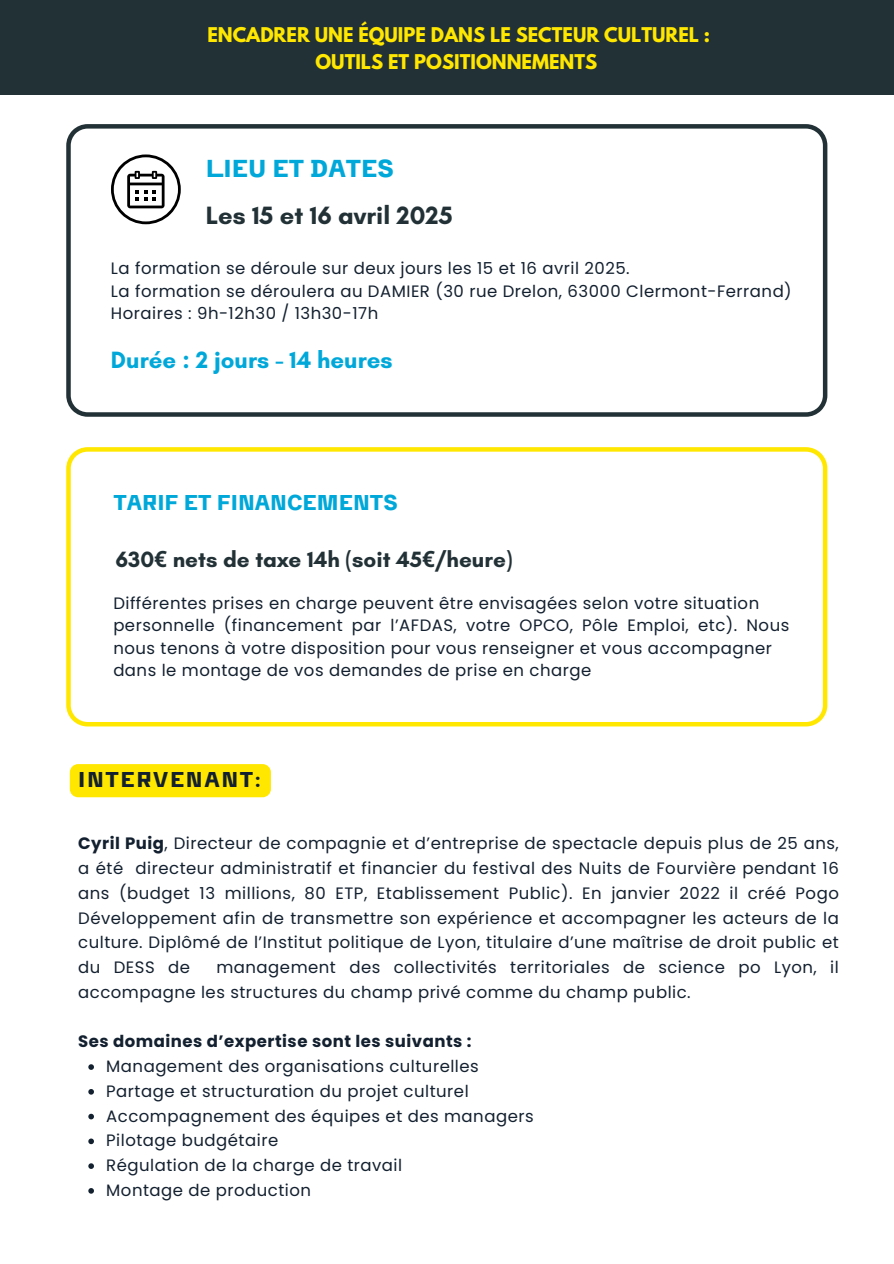
<style>
.page{position:relative;width:894px;height:1264px;background:#fff}
.page>*{position:absolute;margin:0;border:0;box-sizing:border-box;transform-origin:0 0}
.t1{font:700 25.5px "Glacial Indifference";color:#223136}
.t2{font:700 24px "Glacial Indifference";color:#00a8da}
.t3{font:700 24px "CA Saygon";color:#00a8d9}
.t4{font:700 22.5px "Glacial Indifference";color:#223136}
.t5{font:700 21px "CA Saygon";color:#00a8d9}
.t6{font:700 21px "CA Saygon";letter-spacing:.075em;color:#13202f}
.t7{font:700 18px/27px "League Spartan";color:#ffe700;text-align:center}
.t8{font:16.5px/24.8px "Poppins";letter-spacing:.03em;color:#13202f}
.t9{font:700 16.5px "Poppins";letter-spacing:.03em;color:#13202f}
.s1{font-family:"Noto Sans"}
.s2{font-weight:700}
</style>
<div class="page">
<svg style="left:66px;top:124px;width:761px;height:293px"></svg>
<svg style="left:111px;top:154px;width:70px;height:70px"></svg>
<div style="left:0;top:0;width:893px;height:95px;background:#223136"></div>
<svg style="left:66px;top:447px;width:761px;height:279px"></svg>
<div style="left:70px;top:764px;width:201px;height:33px;background:#ffe700;border-radius:8px"></div>
<svg style="left:88px;top:1064px;width:6px;height:5px"></svg>
<svg style="left:88px;top:1089px;width:6px;height:5px"></svg>
<svg style="left:88px;top:1113px;width:6px;height:6px"></svg>
<svg style="left:88px;top:1138px;width:6px;height:6px"></svg>
<svg style="left:88px;top:1163px;width:6px;height:5px"></svg>
<svg style="left:88px;top:1188px;width:6px;height:5px"></svg>
<p class="t7" style="left:207px;top:21px;width:504px">ENCADRER UNE ÉQUIPE DANS LE SECTEUR CULTUREL :<br>OUTILS ET POSITIONNEMENTS</p>
<h2 class="t3" style="left:206px;top:148px;width:190px">LIEU ET DATES</h2>
<h1 class="t1" style="left:206px;top:199px;width:248px">Les 15 et 16 avril 2025</h1>
<p class="t8" style="left:111px;top:257px;width:682px;line-height:22.5px">La formation se déroule sur deux jours les 15 et 16 avril 2025.<br>La formation se déroulera au DAMIER (30 rue Drelon, 63000 Clermont-Ferrand)<br>Horaires : 9h-12h30 / 13h30-17h</p>
<h2 class="t2" style="left:111px;top:344px;width:283px">Durée : 2 jours - 14 heures</h2>
<p class="t5" style="left:113px;top:484px;width:286px">TARIF ET FINANCEMENTS</p>
<h3 class="t4" style="left:115px;top:545px;width:398px">630<span class="s1">€</span> nets de taxe 14h (soit 45<span class="s1">€</span>/heure)</h3>
<p class="t8" style="left:113px;top:592px;width:677px;line-height:22.5px">Différentes prises en charge peuvent être envisagées selon votre situation personnelle (financement par l’AFDAS, votre OPCO, Pôle Emploi, etc). Nous nous tenons à votre disposition pour vous renseigner et vous accompagner dans le montage de vos demandes de prise en charge</p>
<p class="t6" style="left:78px;top:762px;width:184px">INTERVENANT:</p>
<p class="t8" style="left:78px;top:831px;width:762px;text-align:justify"><span class="s2">Cyril Puig</span>, Directeur de compagnie et d’entreprise de spectacle depuis plus de 25 ans, a été directeur administratif et financier du festival des Nuits de Fourvière pendant 16 ans (budget 13 millions, 80 ETP, Etablissement Public). En janvier 2022 il créé Pogo Développement afin de transmettre son expérience et accompagner les acteurs de la culture. Diplômé de l’Institut politique de Lyon, titulaire d’une maîtrise de droit public et du DESS de</p>
<p class="t8" style="left:78px;top:955px;width:762px;text-indent:138px">management des collectivités territoriales de science po Lyon, il accompagne les structures du champ privé comme du champ public.</p>
<p class="t9" style="left:78px;top:1032px;width:395px">Ses domaines d’expertise sont les suivants :</p>
<p class="t8" style="left:106px;top:1054px;width:429px">Management des organisations culturelles Partage et structuration du projet culturel Accompagnement des équipes et des managers Pilotage budgétaire<br>Régulation de la charge de travail<br>Montage de production</p>
</div>
